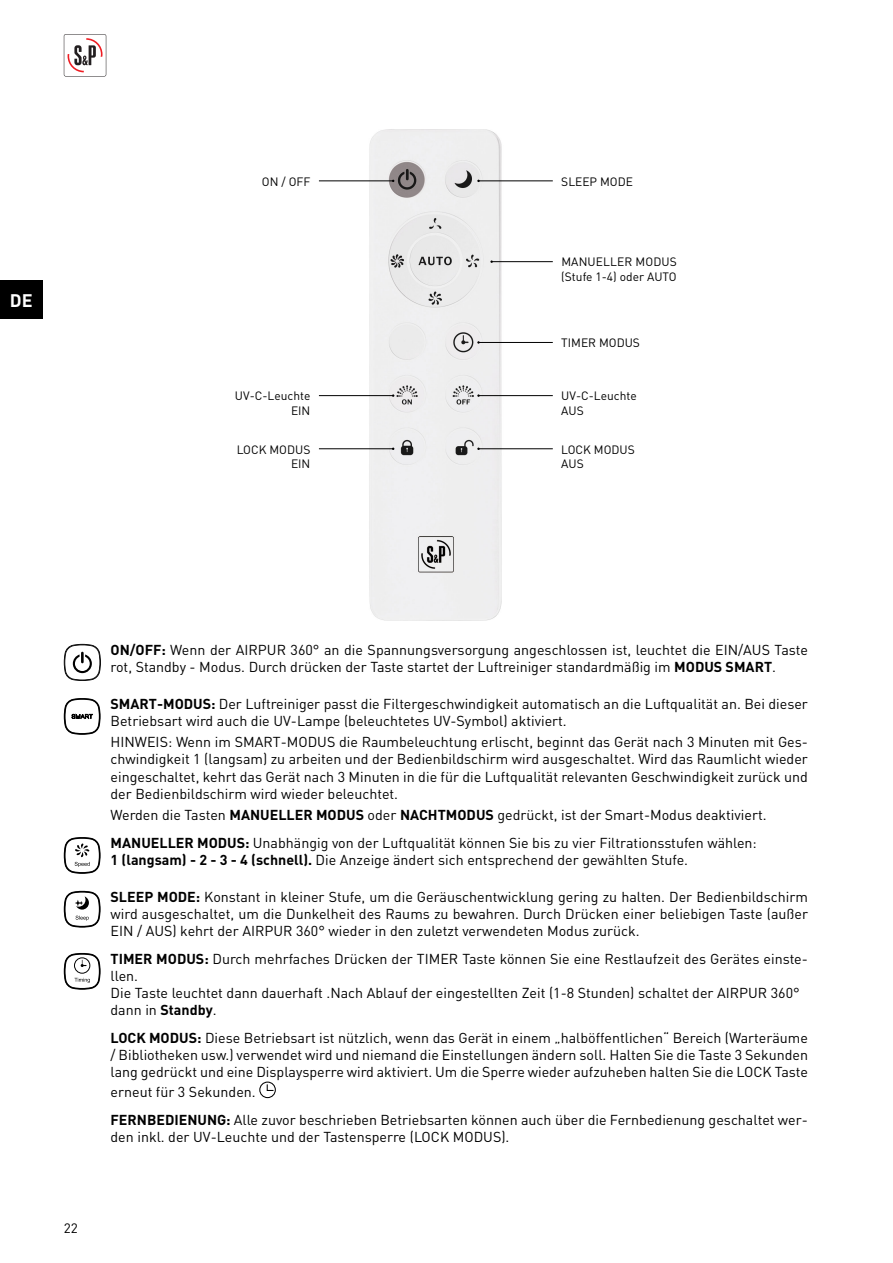
<style>
.page{position:relative;width:893px;height:1263px;background:#fff}
.page>*{position:absolute;margin:0;border:0;box-sizing:border-box;transform-origin:0 0}
.t1{font:700 18px "DIN Pro";color:#fff}
.t2{font:14.25px/17.1px "DIN Pro";color:#000}
.t3{font:13.5px "DIN Pro";color:#000}
.t4{font:12px/14.4px "DIN Pro";color:#000}
.s1{font-weight:700}
</style>
<div class="page">
<svg style="left:64px;top:34px;width:42px;height:43px"></svg>
<div style="left:0;top:281px;width:43px;height:38px;background:#000"></div>
<img style="left:362px;top:129px;width:147px;height:492px">
<hr style="left:478px;top:181px;width:75px;height:1px;background:#000">
<hr style="left:478px;top:342px;width:75px;height:1px;background:#000">
<hr style="left:478px;top:395px;width:75px;height:1px;background:#000">
<hr style="left:478px;top:448px;width:75px;height:1px;background:#000">
<hr style="left:492px;top:261px;width:61px;height:1px;background:#000">
<hr style="left:319px;top:181px;width:74px;height:1px;background:#000">
<hr style="left:319px;top:395px;width:74px;height:1px;background:#000">
<hr style="left:319px;top:448px;width:74px;height:1px;background:#000">
<svg style="left:64px;top:644px;width:37px;height:37px"></svg>
<svg style="left:64px;top:698px;width:37px;height:37px"></svg>
<svg style="left:64px;top:837px;width:37px;height:37px"></svg>
<svg style="left:64px;top:890px;width:37px;height:37px"></svg>
<svg style="left:64px;top:953px;width:37px;height:37px"></svg>
<div style="left:259px;top:1081px;width:17px;height:17px;border:1px solid #000;border-radius:50%"></div>
<svg style="left:266px;top:1084px;width:8px;height:7px"></svg>
<p class="t1" style="left:10px;top:294px;width:24px">DE</p>
<p class="t4" style="left:262px;top:176px;width:50px">ON / OFF</p>
<p class="t4" style="left:235px;top:390px;width:77px;text-align:right">UV-C-Leuchte<br>EIN</p>
<p class="t4" style="left:237px;top:443px;width:75px;text-align:right">LOCK MODUS<br>EIN</p>
<p class="t4" style="left:561px;top:176px;width:73px">SLEEP MODE</p>
<p class="t4" style="left:561px;top:256px;width:117px">MANUELLER MODUS (Stufe 1-4) oder AUTO</p>
<p class="t4" style="left:561px;top:337px;width:80px">TIMER MODUS</p>
<p class="t4" style="left:561px;top:390px;width:77px">UV-C-Leuchte<br>AUS</p>
<p class="t4" style="left:561px;top:443px;width:75px">LOCK MODUS<br>AUS</p>
<p class="t3" style="left:64px;top:1223px;width:16px">22</p>
<p class="t2" style="left:111px;top:643px;width:699px"><span class="s1">ON/OFF:</span> Wenn der AIRPUR 360° an die Spannungsversorgung angeschlossen ist, leuchtet die EIN/AUS Taste rot, Standby - Modus. Durch drücken der Taste startet der Luftreiniger standardmäßig im <span class="s1">MODUS SMART</span>.</p>
<p class="t2" style="left:111px;top:697px;width:699px"><span class="s1">SMART-MODUS:</span> Der Luftreiniger passt die Filtergeschwindigkeit automatisch an die Luftqualität an. Bei dieser<br>Betriebsart wird auch die UV-Lampe (beleuchtetes UV-Symbol) aktiviert.</p>
<p class="t2" style="left:111px;top:735px;width:699px;text-align:justify">HINWEIS: Wenn im SMART-MODUS die Raumbeleuchtung erlischt, beginnt das Gerät nach 3 Minuten mit Ges&shy;chwindigkeit 1 (langsam) zu arbeiten und der Bedienbildschirm wird ausgeschaltet. Wird das Raumlicht wieder eingeschaltet, kehrt das Gerät nach 3 Minuten in die für die Luftqualität relevanten Geschwindigkeit zurück und der Bedienbildschirm wird wieder beleuchtet.</p>
<p class="t2" style="left:111px;top:803px;width:657px;line-height:27.9px">Werden die Tasten <span class="s1">MANUELLER MODUS</span> oder <span class="s1">NACHTMODUS</span> gedrückt, ist der Smart-Modus deaktiviert.<br><span class="s1">MANUELLER MODUS:</span> Unabhängig von der Luftqualität können Sie bis zu vier Filtrationsstufen wählen:</p>
<p class="t2" style="left:111px;top:853px;width:579px"><span class="s1">1 (langsam) - 2 - 3 - 4 (schnell).</span> Die Anzeige ändert sich entsprechend der gewählten Stufe.</p>
<p class="t2" style="left:111px;top:890px;width:699px;text-align:justify"><span class="s1">SLEEP MODE:</span> Konstant in kleiner Stufe, um die Geräuschentwicklung gering zu halten. Der Bedienbildschirm wird ausgeschaltet, um die Dunkelheit des Raums zu bewahren. Durch Drücken einer beliebigen Taste (außer EIN / AUS) kehrt der AIRPUR 360° wieder in den zuletzt verwendeten Modus zurück.</p>
<p class="t2" style="left:111px;top:952px;width:699px"><span class="s1">TIMER MODUS:</span> Durch mehrfaches Drücken der TIMER Taste können Sie eine Restlaufzeit des Gerätes einste&shy;llen.<br>Die Taste leuchtet dann dauerhaft .Nach Ablauf der eingestellten Zeit (1-8 Stunden) schaltet der AIRPUR 360° dann in <span class="s1">Standby</span>.</p>
<p class="t2" style="left:111px;top:1031px;width:699px;text-align:justify"><span class="s1">LOCK MODUS:</span> Diese Betriebsart ist nützlich, wenn das Gerät in einem „halböffentlichen“ Bereich (Warteräume / Bibliotheken usw.) verwendet wird und niemand die Einstellungen ändern soll. Halten Sie die Taste 3 Sekunden lang gedrückt und eine Displaysperre wird aktiviert. Um die Sperre wieder aufzuheben halten Sie die LOCK Taste</p>
<p class="t2" style="left:111px;top:1079px;width:699px;line-height:27.9px">erneut für 3 Sekunden.<br><span class="s1">FERNBEDIENUNG:</span> Alle zuvor beschrieben Betriebsarten können auch über die Fernbedienung geschaltet wer-</p>
<p class="t2" style="left:111px;top:1130px;width:400px">den inkl. der UV-Leuchte und der Tastensperre (LOCK MODUS).</p>
</div>
